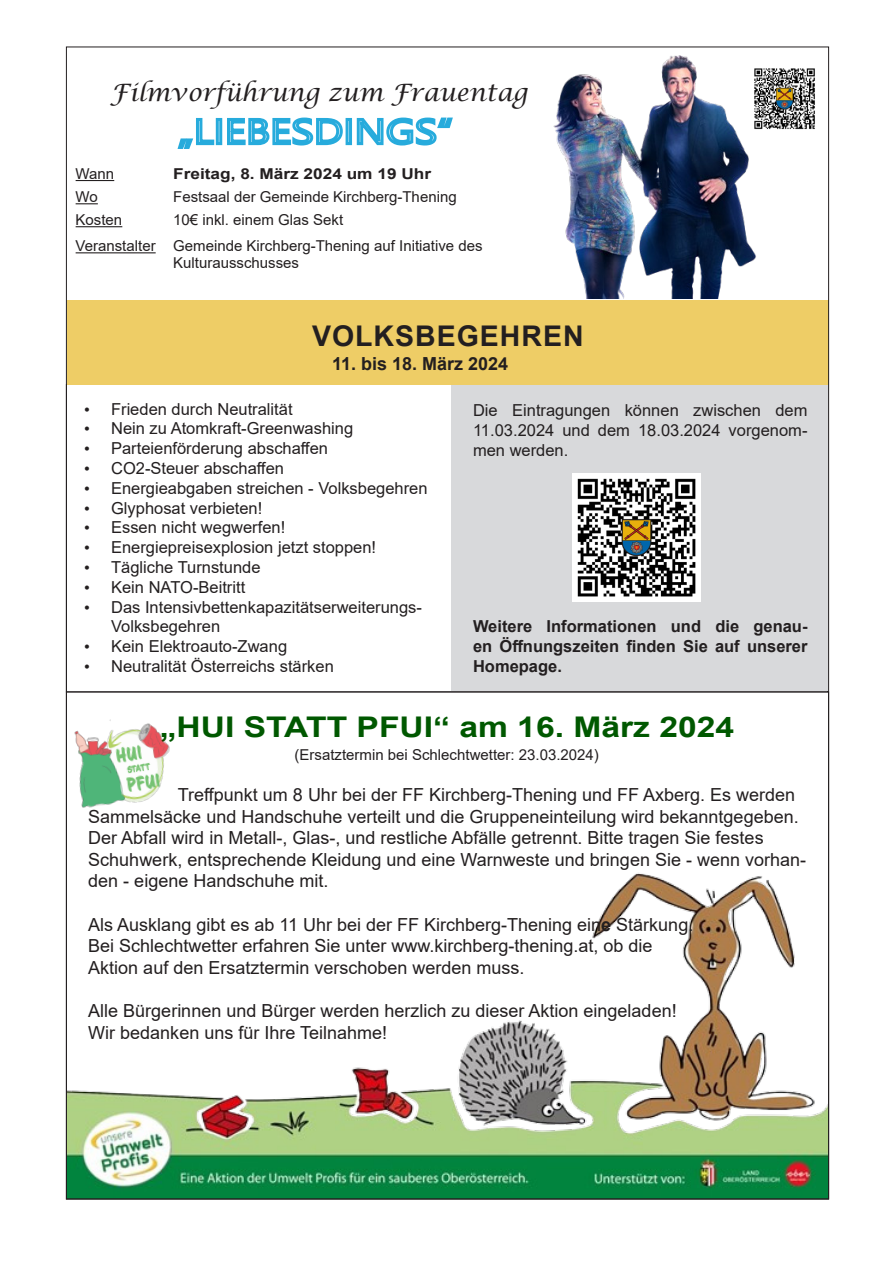
<style>
.page{position:relative;width:893px;height:1263px;background:#fff}
.page>*{position:absolute;margin:0;border:0;box-sizing:border-box;transform-origin:0 0}
.t1{font:700 28.5px "Arial";color:#005800;scale:1.18 1}
.t2{font:700 28.5px "Arial";letter-spacing:.035em;color:#231f20}
.t3{font:italic 24px "Lucida Calligraphy";color:#231f20}
.t4{font:18px/21.6px "Arial";color:#231f20}
.t5{font:700 18px "Arial";color:#231f20}
.t6{font:16.5px/19.8px "Arial";color:#231f20}
.t7{font:700 16.5px/19.8px "Arial";color:#231f20;text-align:justify}
.t8{font:15px/26.1px "Arial";color:#231f20}
.t9{font:700 15px "Arial";color:#231f20;scale:1.15 1}
.s1{font-family:"Times New Roman"}
.s2{font-weight:700}
</style>
<div class="page">
<img style="left:68px;top:873px;width:759px;height:324px">
<div style="left:452px;top:384px;width:377px;height:307px;background:#d8d9db"></div>
<div style="left:67px;top:301px;width:762px;height:84px;background:#eecd66"></div>
<img style="left:448px;top:46px;width:382px;height:252px">
<hr style="left:76px;top:180px;width:38px;height:1px;background:#231f20">
<svg style="left:76px;top:203px;width:22px;height:1px"></svg>
<hr style="left:76px;top:226px;width:46px;height:1px;background:#231f20">
<hr style="left:76px;top:252px;width:80px;height:1px;background:#231f20">
<img style="left:753px;top:67px;width:63px;height:64px">
<img style="left:65px;top:710px;width:105px;height:106px">
<img style="left:572px;top:474px;width:128px;height:127px">
<svg style="left:448px;top:119px;width:3px;height:25px"></svg>
<h2 class="t3" style="left:110px;top:78px;width:419px">Filmvorführung zum Frauentag</h2>
<p class="t8" style="left:76px;top:161px;width:40px">Wann</p>
<p class="t9" style="left:173px;top:163px;width:226px">Freitag, 8. März 2024 um 19 Uhr</p>
<p class="t8" style="left:76px;top:184px;width:24px">Wo</p>
<p class="t8" style="left:173px;top:184px;width:285px">Festsaal der Gemeinde Kirchberg-Thening</p>
<p class="t8" style="left:76px;top:207px;width:48px">Kosten</p>
<p class="t8" style="left:76px;top:207px;width:408px;text-indent:98px">10€ inkl. einem Glas Sekt<br>Veranstalter Gemeinde Kirchberg-Thening auf Initiative des</p>
<p class="t8" style="left:173px;top:249px;width:127px">Kulturausschusses</p>
<h1 class="t2" style="left:312px;top:316px;width:273px">VOLKSBEGEHREN</h1>
<p class="t5" style="left:332px;top:351px;width:178px">11. bis 18. März 2024</p>
<p class="t6" style="left:84px;top:399px;width:210px"><span class="s1">•</span> Frieden durch Neutralität</p>
<p class="t6" style="left:84px;top:418px;width:271px"><span class="s1">•</span> Nein zu Atomkraft-Greenwashing</p>
<p class="t6" style="left:84px;top:438px;width:246px"><span class="s1">•</span> Parteienförderung abschaffen</p>
<p class="t6" style="left:84px;top:458px;width:201px"><span class="s1">•</span> CO2-Steuer abschaffen</p>
<p class="t6" style="left:84px;top:478px;width:345px"><span class="s1">•</span> Energieabgaben streichen - Volksbegehren</p>
<p class="t6" style="left:84px;top:498px;width:180px"><span class="s1">•</span> Glyphosat verbieten!</p>
<p class="t6" style="left:84px;top:517px;width:203px"><span class="s1">•</span> Essen nicht wegwerfen!</p>
<p class="t6" style="left:84px;top:537px;width:294px"><span class="s1">•</span> Energiepreisexplosion jetzt stoppen!</p>
<p class="t6" style="left:84px;top:557px;width:178px"><span class="s1">•</span> Tägliche Turnstunde</p>
<p class="t6" style="left:84px;top:577px;width:163px"><span class="s1">•</span> Kein NATO-Beitritt</p>
<p class="t6" style="left:111px;top:597px;width:312px;text-indent:-27px"><span class="s1">•</span> Das Intensivbettenkapazitätserweiterungs-<br>Volksbegehren</p>
<p class="t6" style="left:84px;top:636px;width:205px"><span class="s1">•</span> Kein Elektroauto-Zwang</p>
<p class="t6" style="left:84px;top:656px;width:251px"><span class="s1">•</span> Neutralität Österreichs stärken</p>
<p class="t6" style="left:473px;top:400px;width:336px;text-align:justify">Die Eintragungen können zwischen dem 11.03.2024 und dem 18.03.2024 vorgenom&shy;men werden.</p>
<p class="t7" style="left:473px;top:617px;width:336px">Weitere Informationen und die genau&shy;en Öffnungszeiten finden Sie auf unserer Homepage.</p>
<h1 class="t1" style="left:160px;top:707px;width:488px">„HUI STATT PFUI“ am 16. März 2024</h1>
<p class="t8" style="left:295px;top:742px;width:306px">(Ersatztermin bei Schlechtwetter: 23.03.2024)</p>
<p class="t4" style="left:88px;top:784px;width:719px;text-indent:90px">Treffpunkt um 8 Uhr bei der FF Kirchberg-Thening und FF Axberg. Es werden Sammelsäcke und Handschuhe verteilt und die Gruppeneinteilung wird bekanntgegeben.<br>Der Abfall wird in Metall-, Glas-, und restliche Abfälle getrennt. Bitte tragen Sie festes Schuhwerk, entsprechende Kleidung und eine Warnweste und bringen Sie - wenn vorhan&shy;den - eigene Handschuhe mit.</p>
<p class="t4" style="left:88px;top:913px;width:606px">Als Ausklang gibt es ab 11 Uhr bei der FF Kirchberg-Thening ein<span class="s2">e</span> Stärkung.<br>Bei Schlechtwetter erfahren Sie unter www.kirchberg-thening.at, ob die<br>Aktion auf den Ersatztermin verschoben werden muss.</p>
<p class="t4" style="left:88px;top:1000px;width:590px">Alle Bürgerinnen und Bürger werden herzlich zu dieser Aktion eingeladen!<br>Wir bedanken uns für Ihre Teilnahme!</p>
</div>
